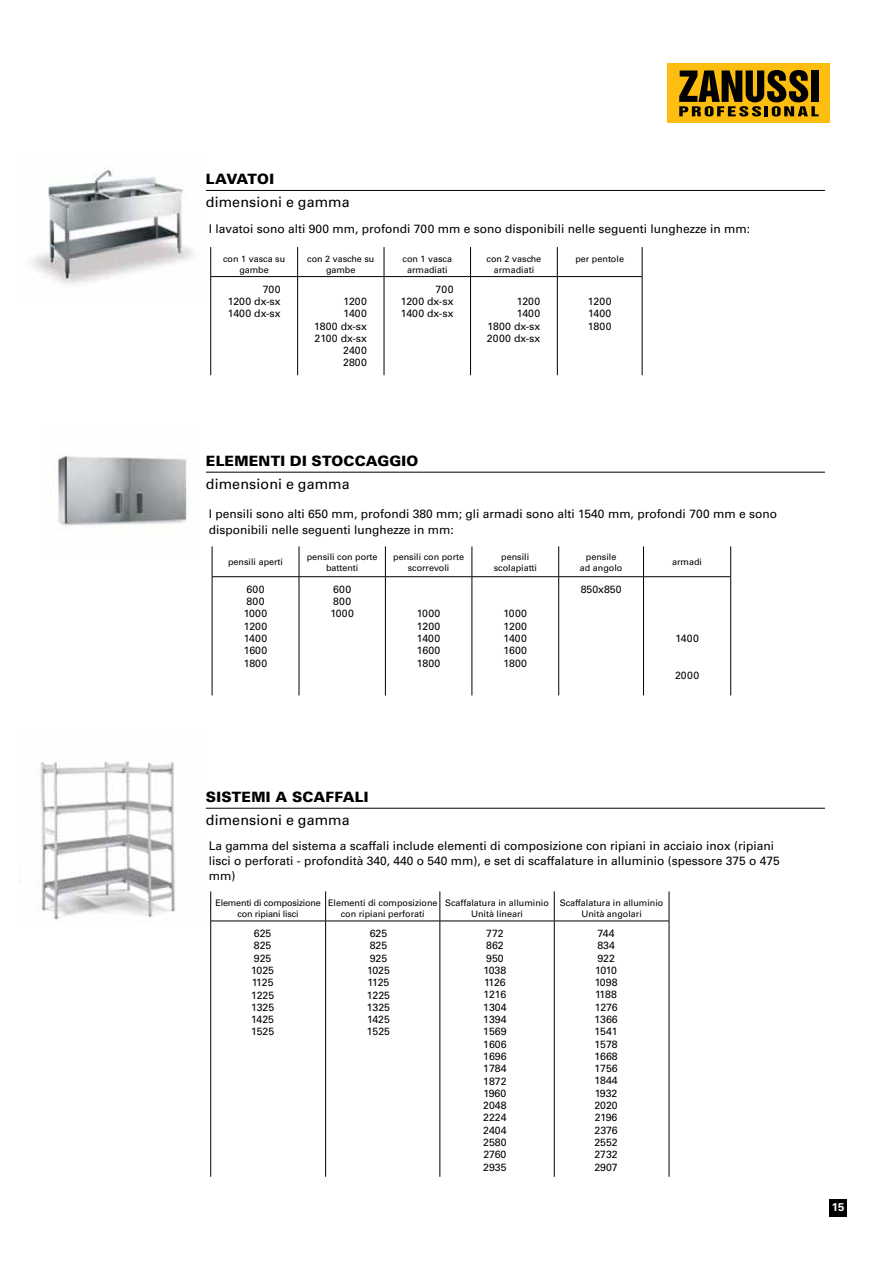
<style>
.page{position:relative;width:893px;height:1263px;background:#fff}
.page>*{position:absolute;margin:0;border:0;box-sizing:border-box;transform-origin:0 0}
.t1{font:14.25px "Univers LT Std";letter-spacing:.005em;color:#000}
.t2{font:900 14.25px "Univers LT Std";letter-spacing:.015em;color:#000}
.t3{font:900 14.25px "Univers LT Std";letter-spacing:-.02em;color:#000}
.t4{font:12px/15px "Univers LT Std";color:#000}
.t5{font:700 11.25px "Univers LT Std";color:#fff}
.t6{font:10.5px/12.3px "Univers LT Std";color:#000;text-align:justify}
.t7{font:10.5px/12.3px "Univers LT Std";letter-spacing:.04em;color:#000}
.t8{font:9px/10.8px "Univers LT Std";color:#000;text-align:center}
.t9{font:9px/10.8px "Univers LT Std";letter-spacing:-.02em;color:#000;text-align:center}
</style>
<div class="page">
<div style="left:829px;top:1199px;width:17px;height:17px;background:#000"></div>
<div style="left:668px;top:64px;width:162px;height:59px;background:#febe10"></div>
<svg style="left:679px;top:70px;width:140px;height:46px"></svg>
<img style="left:32px;top:168px;width:161px;height:116px">
<img style="left:57px;top:455px;width:130px;height:71px">
<img style="left:40px;top:761px;width:136px;height:159px">
<hr style="left:210px;top:891px;width:1px;height:30px;background:#000">
<hr style="left:325px;top:891px;width:1px;height:30px;background:#000">
<hr style="left:440px;top:891px;width:1px;height:30px;background:#000">
<hr style="left:554px;top:891px;width:1px;height:30px;background:#000">
<hr style="left:669px;top:891px;width:1px;height:30px;background:#000">
<hr style="left:210px;top:921px;width:116px;height:1px;background:#000">
<hr style="left:210px;top:921px;width:1px;height:256px;background:#000">
<hr style="left:326px;top:921px;width:114px;height:1px;background:#000">
<hr style="left:325px;top:921px;width:1px;height:256px;background:#000">
<hr style="left:440px;top:921px;width:114px;height:1px;background:#000">
<hr style="left:440px;top:921px;width:1px;height:256px;background:#000">
<hr style="left:554px;top:921px;width:115px;height:1px;background:#000">
<hr style="left:554px;top:921px;width:1px;height:256px;background:#000">
<hr style="left:669px;top:921px;width:1px;height:256px;background:#000">
<hr style="left:206px;top:808px;width:619px;height:1px;background:#000">
<svg style="left:210px;top:247px;width:1px;height:29px"></svg>
<svg style="left:297px;top:247px;width:1px;height:29px"></svg>
<svg style="left:384px;top:247px;width:1px;height:29px"></svg>
<svg style="left:470px;top:247px;width:1px;height:29px"></svg>
<svg style="left:557px;top:247px;width:1px;height:29px"></svg>
<svg style="left:642px;top:247px;width:1px;height:29px"></svg>
<hr style="left:210px;top:276px;width:88px;height:1px;background:#000">
<hr style="left:210px;top:277px;width:1px;height:98px;background:#000">
<hr style="left:298px;top:276px;width:86px;height:1px;background:#000">
<hr style="left:297px;top:277px;width:1px;height:98px;background:#000">
<hr style="left:384px;top:276px;width:87px;height:1px;background:#000">
<hr style="left:384px;top:277px;width:1px;height:98px;background:#000">
<hr style="left:471px;top:276px;width:86px;height:1px;background:#000">
<hr style="left:470px;top:277px;width:1px;height:98px;background:#000">
<hr style="left:557px;top:276px;width:85px;height:1px;background:#000">
<hr style="left:557px;top:277px;width:1px;height:98px;background:#000">
<hr style="left:642px;top:277px;width:1px;height:98px;background:#000">
<hr style="left:206px;top:190px;width:619px;height:1px;background:#000">
<hr style="left:206px;top:472px;width:619px;height:1px;background:#000">
<hr style="left:212px;top:546px;width:1px;height:30px;background:#000">
<hr style="left:299px;top:546px;width:1px;height:30px;background:#000">
<hr style="left:385px;top:546px;width:1px;height:30px;background:#000">
<hr style="left:472px;top:546px;width:1px;height:30px;background:#000">
<hr style="left:558px;top:546px;width:1px;height:30px;background:#000">
<hr style="left:643px;top:546px;width:1px;height:30px;background:#000">
<hr style="left:730px;top:546px;width:1px;height:30px;background:#000">
<hr style="left:212px;top:576px;width:87px;height:1px;background:#000">
<hr style="left:212px;top:577px;width:1px;height:118px;background:#000">
<hr style="left:299px;top:576px;width:86px;height:1px;background:#000">
<hr style="left:299px;top:577px;width:1px;height:118px;background:#000">
<hr style="left:385px;top:576px;width:87px;height:1px;background:#000">
<hr style="left:385px;top:577px;width:1px;height:118px;background:#000">
<hr style="left:472px;top:576px;width:87px;height:1px;background:#000">
<hr style="left:472px;top:577px;width:1px;height:118px;background:#000">
<hr style="left:559px;top:576px;width:84px;height:1px;background:#000">
<hr style="left:558px;top:577px;width:1px;height:118px;background:#000">
<hr style="left:643px;top:576px;width:88px;height:1px;background:#000">
<hr style="left:643px;top:577px;width:1px;height:118px;background:#000">
<hr style="left:730px;top:577px;width:1px;height:118px;background:#000">
<h1 class="t3" style="left:206px;top:170px;width:70px">LAVATOI</h1>
<h1 class="t1" style="left:206px;top:194px;width:145px">dimensioni e gamma</h1>
<p class="t4" style="left:209px;top:221px;width:543px">I lavatoi sono alti 900 mm, profondi 700 mm e sono disponibili nelle seguenti lunghezze in mm:</p>
<p class="t8" style="left:223px;top:254px;width:64px">con 1 vasca su gambe</p>
<p class="t8" style="left:307px;top:254px;width:69px">con 2 vasche su gambe</p>
<p class="t8" style="left:402px;top:254px;width:51px">con 1 vasca armadiati</p>
<p class="t8" style="left:487px;top:254px;width:56px">con 2 vasche armadiati</p>
<p class="t8" style="left:575px;top:254px;width:50px">per pentole</p>
<p class="t6" style="left:228px;top:283px;width:54px;text-indent:35px">700<br>1200 dx-sx 1400 dx-sx</p>
<p class="t6" style="left:401px;top:283px;width:54px;text-indent:35px">700<br>1200 dx-sx 1400 dx-sx</p>
<p class="t6" style="left:487px;top:295px;width:55px;text-align:right">1200<br>1400<br>1800 dx-sx<br>2000 dx-sx</p>
<p class="t6" style="left:588px;top:295px;width:25px">1200<br>1400<br>1800</p>
<p class="t6" style="left:314px;top:295px;width:54px;text-align:right">1200<br>1400<br>1800 dx-sx<br>2100 dx-sx<br>2400<br>2800</p>
<h1 class="t2" style="left:206px;top:452px;width:214px">ELEMENTI DI STOCCAGGIO</h1>
<h1 class="t1" style="left:206px;top:476px;width:145px">dimensioni e gamma</h1>
<p class="t4" style="left:209px;top:505px;width:570px;line-height:16.5px">I pensili sono alti 650 mm, profondi 380 mm; gli armadi sono alti 1540 mm, profondi 700 mm e sono disponibili nelle seguenti lunghezze in mm:</p>
<p class="t8" style="left:228px;top:557px;width:56px">pensili aperti</p>
<p class="t8" style="left:307px;top:551px;width:72px">pensili con porte battenti</p>
<p class="t8" style="left:393px;top:551px;width:72px">pensili con porte scorrevoli</p>
<p class="t8" style="left:494px;top:551px;width:45px">pensili scolapiatti</p>
<p class="t8" style="left:580px;top:551px;width:44px">pensile ad angolo</p>
<p class="t8" style="left:672px;top:557px;width:32px">armadi</p>
<p class="t6" style="left:244px;top:583px;width:25px;text-align:left">600<br>800<br>1000<br>1200<br>1400<br>1600<br>1800</p>
<p class="t7" style="left:330px;top:583px;width:25px">600<br>800<br>1000</p>
<p class="t6" style="left:581px;top:583px;width:42px">850x850</p>
<p class="t6" style="left:417px;top:608px;width:25px">1000<br>1200<br>1400<br>1600<br>1800</p>
<p class="t6" style="left:503px;top:607px;width:25px">1000<br>1200<br>1400<br>1600<br>1800</p>
<p class="t6" style="left:675px;top:632px;width:25px">1400</p>
<p class="t6" style="left:675px;top:669px;width:26px">2000</p>
<h1 class="t2" style="left:206px;top:788px;width:164px">SISTEMI A SCAFFALI</h1>
<h1 class="t1" style="left:206px;top:812px;width:145px">dimensioni e gamma</h1>
<p class="t4" style="left:209px;top:839px;width:573px">La gamma del sistema a scaffali include elementi di composizione con ripiani in acciaio inox (ripiani lisci o perforati - profondità 340, 440 o 540 mm), e set di scaffalature in alluminio (spessore 375 o 475 mm)</p>
<p class="t9" style="left:215px;top:898px;width:107px">Elementi di composizione con ripiani lisci</p>
<p class="t8" style="left:328px;top:898px;width:111px">Elementi di composizione con ripiani perforati</p>
<p class="t8" style="left:445px;top:898px;width:105px">Scaffalatura in alluminio<br>Unità lineari</p>
<p class="t8" style="left:560px;top:898px;width:105px">Scaffalatura in alluminio<br>Unità angolari</p>
<p class="t6" style="left:251px;top:927px;width:25px;text-align:left">625<br>825<br>925<br>1025<br>1125<br>1225<br>1325<br>1425<br>1525</p>
<p class="t6" style="left:367px;top:927px;width:25px;text-align:left">625<br>825<br>925<br>1025<br>1125<br>1225<br>1325<br>1425<br>1525</p>
<p class="t6" style="left:483px;top:927px;width:25px;text-align:left">772<br>862<br>950<br>1038<br>1126<br>1216<br>1304<br>1394<br>1569<br>1606<br>1696<br>1784<br>1872<br>1960<br>2048<br>2224<br>2404<br>2580<br>2760<br>2935</p>
<p class="t6" style="left:594px;top:927px;width:25px;text-align:center">744<br>834<br>922<br>1010<br>1098<br>1188<br>1276<br>1366<br>1541<br>1578<br>1668<br>1756<br>1844<br>1932<br>2020<br>2196<br>2376<br>2552<br>2732<br>2907</p>
<p class="t5" style="left:832px;top:1200px;width:14px">15</p>
</div>
